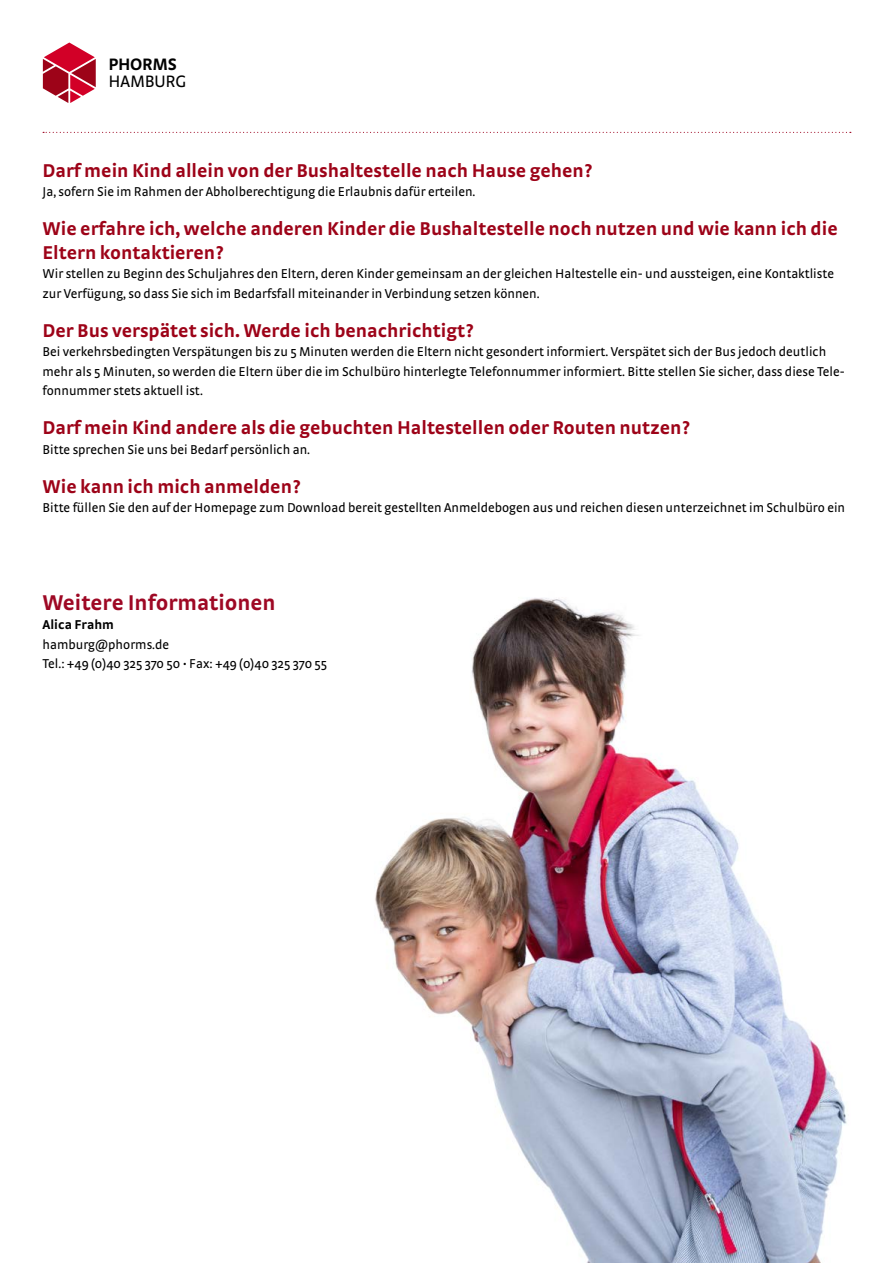
<style>
.page{position:relative;width:893px;height:1263px;background:#fff}
.page>*{position:absolute;margin:0;border:0;box-sizing:border-box;transform-origin:0 0}
.t1{font:700 22.5px "Strada OT";color:#9e0824}
.t2{font:700 19.5px/23.4px "Strada OT";color:#9d0318}
.t3{font:17.4px "Strada OT";letter-spacing:-.02em;color:#000}
.t4{font:700 17.4px "Strada OT";letter-spacing:-.015em;color:#000}
.t5{font:13.5px/19.5px "Strada OT";color:#000}
.t6{font:700 13.5px "Strada OT";color:#000}
.s1{font-weight:300;font-stretch:condensed}
</style>
<div class="page">
<img style="left:375px;top:598px;width:472px;height:665px">
<svg style="left:43px;top:132px;width:808px;height:1px"></svg>
<svg style="left:43px;top:43px;width:53px;height:60px"></svg>
<p class="t4" style="left:109px;top:54px;width:70px">PHORMS</p>
<p class="t3" style="left:109px;top:72px;width:79px">HAMBURG</p>
<h2 class="t2" style="left:43px;top:159px;width:552px">Darf mein Kind allein von der Bushaltestelle nach Hause gehen?</h2>
<p class="t5" style="left:43px;top:182px;width:434px">Ja, sofern Sie im Rahmen der Abholberechtigung die Erlaubnis dafür erteilen.</p>
<h2 class="t2" style="left:43px;top:217px;width:797px">Wie erfahre ich, welche anderen Kinder die Bushaltestelle noch nutzen und wie kann ich die<br>Eltern kontaktieren?</h2>
<p class="t5" style="left:43px;top:264px;width:793px">Wir stellen zu Beginn des Schuljahres den Eltern, deren Kinder gemeinsam an der gleichen Haltestelle ein- und aussteigen, eine Kontaktliste zur Verfügung, so dass Sie sich im Bedarfsfall miteinander in Verbindung setzen können.</p>
<h2 class="t2" style="left:43px;top:318px;width:433px">Der Bus verspätet sich. Werde ich benachrichtigt?</h2>
<p class="t5" style="left:43px;top:342px;width:804px">Bei verkehrsbedingten Verspätungen bis zu 5 Minuten werden die Eltern nicht gesondert informiert. Verspätet sich der Bus jedoch deutlich mehr als 5 Minuten, so werden die Eltern über die im Schulbüro hinterlegte Telefonnummer informiert. Bitte stellen Sie sicher, dass diese Tele&shy;fonnummer stets aktuell ist.</p>
<h2 class="t2" style="left:43px;top:416px;width:649px">Darf mein Kind andere als die gebuchten Haltestellen oder Routen nutzen?</h2>
<p class="t5" style="left:43px;top:440px;width:269px">Bitte sprechen Sie uns bei Bedarf persönlich an.</p>
<h2 class="t2" style="left:43px;top:474px;width:260px">Wie kann ich mich anmelden?</h2>
<p class="t5" style="left:43px;top:498px;width:804px">Bitte füllen Sie den auf der Homepage zum Download bereit gestellten Anmeldebogen aus und reichen diesen unterzeichnet im Schulbüro ein</p>
<h1 class="t1" style="left:43px;top:589px;width:235px">Weitere Informationen</h1>
<p class="t6" style="left:43px;top:617px;width:73px">Alica Frahm</p>
<p class="t5" style="left:43px;top:635px;width:286px">hamburg@phorms.de<br>Tel.: +49 (0)40 325 370 50 <span class="s1">•</span> Fax: +49 (0)40 325 370 55</p>
</div>
